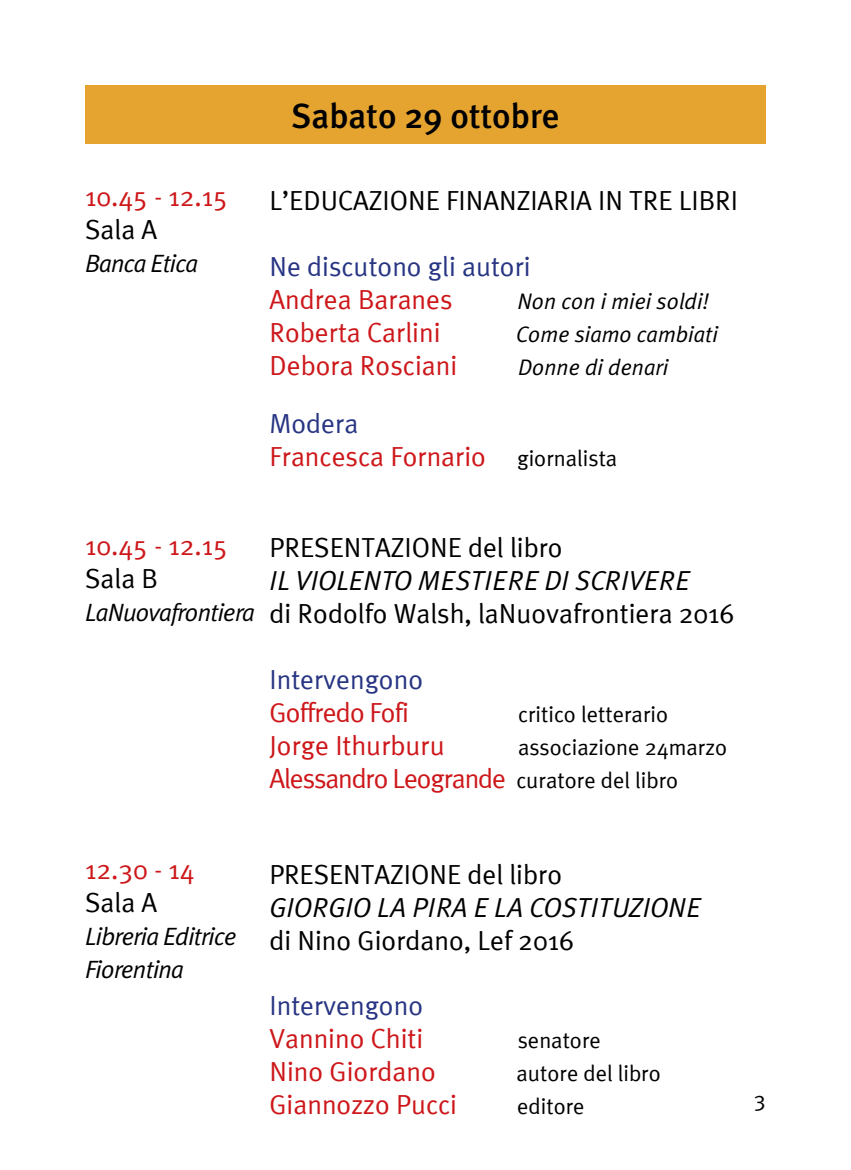
<style>
.page{position:relative;width:851px;height:1170px;background:#fff}
.page>*{position:absolute;margin:0;border:0;box-sizing:border-box;transform-origin:0 0}
.t1{font:500 35px "Meta Plus";color:#000}
.t2{font:27.5px/33px "Meta Plus Normal";color:#cd171a}
.t3{font:27.5px "Meta Plus Normal";color:#000}
.t4{font:italic 27.5px "Meta Plus Normal";color:#000}
.t5{font:27.5px "Meta Plus Normal";color:#283583}
.t6{font:27.5px "Meta Plus Normal";letter-spacing:-.04em;color:#cd171a}
.t7{font:27.5px "Meta Plus Normal";letter-spacing:-.03em;color:#cd171a}
.t8{font:italic 25px/33px "Meta Plus Normal";letter-spacing:-.03em;color:#000}
.t9{font:22.5px "Meta Plus Normal";color:#000}
.t10{font:italic 22.5px "Meta Plus Normal";color:#000}
.s1{color:#283583}
.s2{font-size:22.5px;color:#000}
</style>
<div class="page">
<div style="left:85px;top:85px;width:680px;height:59px;background:#e5a430"></div>
<p class="t2" style="left:85px;top:179px;width:144px">10.45 - 12.15</p>
<p class="t3" style="left:85px;top:213px;width:74px">Sala A</p>
<p class="t8" style="left:85px;top:246px;width:114px">Banca Etica</p>
<p class="t1" style="left:291px;top:96px;width:269px">Sabato 29 ottobre</p>
<p class="t3" style="left:269px;top:184px;width:470px">L’EDUCAZIONE FINANZIARIA IN TRE LIBRI</p>
<p class="t5" style="left:269px;top:250px;width:263px">Ne discutono gli autori</p>
<p class="t2" style="left:269px;top:282px;width:185px">Andrea Baranes</p>
<p class="t10" style="left:517px;top:288px;width:193px">Non con i miei soldi!</p>
<p class="t2" style="left:269px;top:315px;width:172px">Roberta Carlini</p>
<p class="t10" style="left:516px;top:321px;width:203px">Come siamo cambiati</p>
<p class="t2" style="left:269px;top:348px;width:189px">Debora Rosciani</p>
<p class="t10" style="left:518px;top:354px;width:152px">Donne di denari</p>
<p class="t2" style="left:269px;top:406px;width:349px"><span class="s1">Modera<br></span>Francesca Fornario <span class="s2">giornalista</span></p>
<p class="t2" style="left:85px;top:528px;width:144px">10.45 - 12.15</p>
<p class="t3" style="left:85px;top:562px;width:74px">Sala B</p>
<p class="t8" style="left:85px;top:595px;width:171px">LaNuovafrontiera</p>
<p class="t3" style="left:269px;top:531px;width:295px">PRESENTAZIONE del libro</p>
<p class="t4" style="left:269px;top:564px;width:421px">IL VIOLENTO MESTIERE DI SCRIVERE</p>
<p class="t3" style="left:269px;top:597px;width:466px">di Rodolfo Walsh, laNuovafrontiera 2016</p>
<p class="t5" style="left:269px;top:663px;width:155px">Intervengono</p>
<p class="t7" style="left:269px;top:696px;width:141px">Goffredo Fofi</p>
<p class="t9" style="left:518px;top:701px;width:151px">critico letterario</p>
<p class="t2" style="left:269px;top:728px;width:177px">Jorge Ithurburu</p>
<p class="t9" style="left:518px;top:734px;width:211px">associazione 24marzo</p>
<p class="t6" style="left:269px;top:762px;width:410px">Alessandro Leogrande <span class="s2">curatore del libro</span></p>
<p class="t2" style="left:85px;top:852px;width:111px">12.30 - 14</p>
<p class="t3" style="left:85px;top:886px;width:74px">Sala A</p>
<p class="t8" style="left:85px;top:919px;width:153px">Libreria Editrice<br>Fiorentina</p>
<p class="t3" style="left:269px;top:859px;width:294px">PRESENTAZIONE del libro</p>
<p class="t4" style="left:269px;top:891px;width:432px">GIORGIO LA PIRA E LA COSTITUZIONE</p>
<p class="t3" style="left:269px;top:924px;width:306px">di Nino Giordano, Lef 2016</p>
<p class="t5" style="left:269px;top:989px;width:155px">Intervengono</p>
<p class="t2" style="left:269px;top:1021px;width:155px">Vannino Chiti</p>
<p class="t9" style="left:517px;top:1027px;width:85px">senatore</p>
<p class="t2" style="left:269px;top:1054px;width:168px">Nino Giordano</p>
<p class="t9" style="left:516px;top:1060px;width:146px">autore del libro</p>
<p class="t2" style="left:269px;top:1087px;width:189px">Giannozzo Pucci</p>
<p class="t9" style="left:517px;top:1093px;width:69px">editore</p>
<p class="t9" style="left:753px;top:1086px;width:14px">3</p>
</div>
